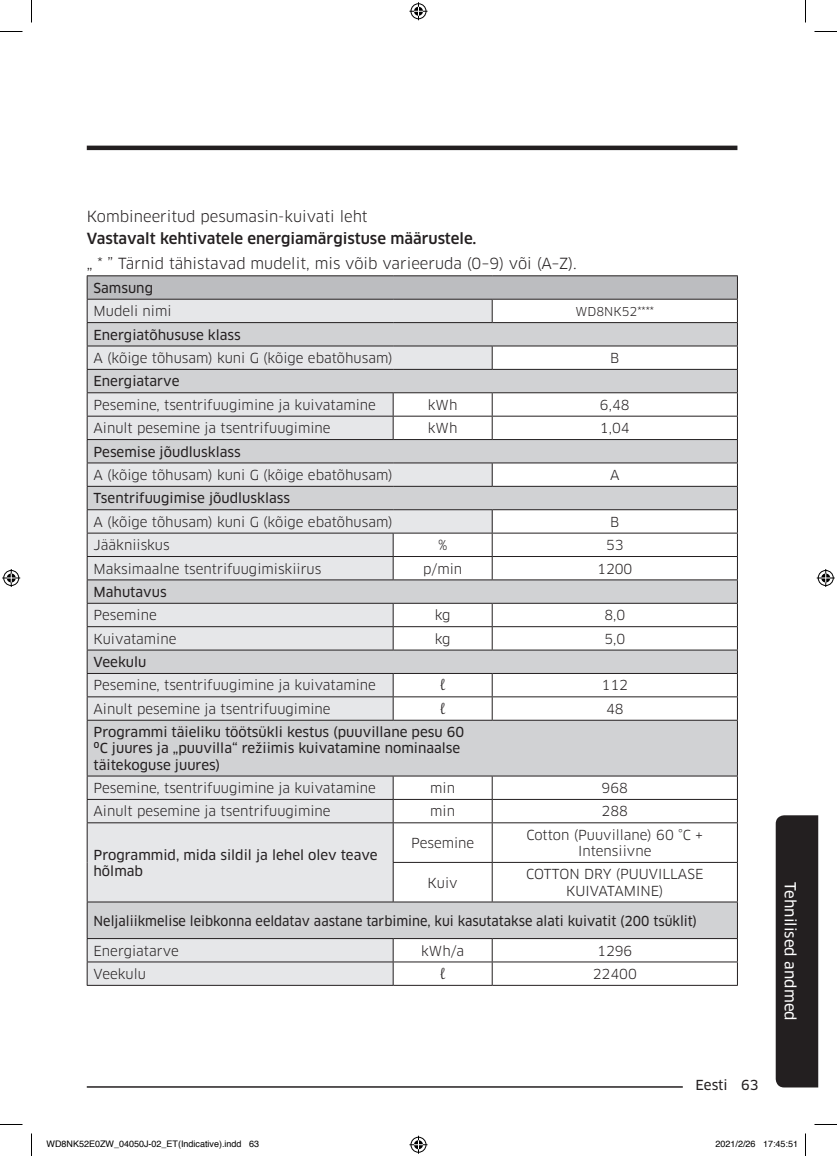
<style>
.page{position:relative;width:837px;height:1156px;background:#fff}
.page>*{position:absolute;margin:0;border:0;box-sizing:border-box;transform-origin:0 0}
.DL_DT_Info{font:15px "Samsung Clan Pro";color:#231f20}
.t1{font:500 15px "Samsung Clan Pro";color:#231f20}
.t2{font:15px "Samsung Clan Pro News";color:#fff}
.Table_Body{font:13.5px/16.2px "Samsung Clan Pro";color:#231f20;text-align:center}
.Table_Body-2{font:13.5px/16.2px "Samsung Clan Pro News";color:#231f20}
.Table_Body-3{font:13.5px "Samsung Clan Pro News";color:#231f20;scale:.95 1}
.Table_Body-4{font:13.5px "Trajan Pro";color:#231f20}
.Table_Body-5{font:12px "Samsung Clan Pro";color:#231f20}
.t3{font:9px "Helvetica";color:#000}
</style>
<div class="page">
<hr style="left:87px;top:1086px;width:650px;height:1px;background:#231f20">
<div style="left:683px;top:1077px;width:76px;height:15px;background:#fff"></div>
<div style="left:776px;top:815px;width:42px;height:272px;background:#231f20"></div>
<hr style="left:87px;top:146px;width:650px;height:4px;background:#231f20">
<svg style="left:394px;top:823px;width:343px;height:162px"></svg>
<div style="left:87px;top:823px;width:306px;height:79px;background:#e6e7e9"></div>
<div style="left:87px;top:902px;width:650px;height:36px;background:#d1d2d4"></div>
<hr style="left:87px;top:823px;width:1px;height:39px;background:#231f20">
<hr style="left:87px;top:862px;width:1px;height:39px;background:#231f20">
<hr style="left:87px;top:902px;width:1px;height:36px;background:#231f20">
<hr style="left:737px;top:823px;width:1px;height:39px;background:#231f20">
<hr style="left:737px;top:863px;width:1px;height:38px;background:#231f20">
<svg style="left:737px;top:939px;width:1px;height:46px"></svg>
<hr style="left:393px;top:823px;width:1px;height:39px;background:#231f20">
<hr style="left:492px;top:823px;width:1px;height:39px;background:#231f20">
<hr style="left:393px;top:863px;width:1px;height:38px;background:#231f20">
<hr style="left:492px;top:863px;width:1px;height:38px;background:#231f20">
<svg style="left:87px;top:939px;width:307px;height:46px"></svg>
<svg style="left:492px;top:939px;width:1px;height:46px"></svg>
<hr style="left:393px;top:862px;width:99px;height:1px;background:#231f20">
<hr style="left:492px;top:862px;width:246px;height:1px;background:#231f20">
<hr style="left:87px;top:901px;width:306px;height:1px;background:#231f20">
<hr style="left:393px;top:901px;width:99px;height:1px;background:#231f20">
<hr style="left:492px;top:901px;width:246px;height:1px;background:#231f20">
<hr style="left:87px;top:938px;width:306px;height:1px;background:#231f20">
<hr style="left:393px;top:938px;width:99px;height:1px;background:#231f20">
<hr style="left:492px;top:938px;width:246px;height:1px;background:#231f20">
<hr style="left:87px;top:961px;width:306px;height:1px;background:#231f20">
<hr style="left:393px;top:961px;width:99px;height:1px;background:#231f20">
<hr style="left:492px;top:961px;width:246px;height:1px;background:#231f20">
<hr style="left:87px;top:985px;width:306px;height:1px;background:#231f20">
<hr style="left:393px;top:985px;width:99px;height:1px;background:#231f20">
<hr style="left:492px;top:985px;width:246px;height:1px;background:#231f20">
<hr style="left:87px;top:275px;width:306px;height:1px;background:#231f20">
<hr style="left:393px;top:275px;width:99px;height:1px;background:#231f20">
<hr style="left:492px;top:275px;width:246px;height:1px;background:#231f20">
<svg style="left:87px;top:276px;width:651px;height:547px"></svg>
<hr style="left:87px;top:299px;width:306px;height:1px;background:#231f20">
<hr style="left:393px;top:299px;width:99px;height:1px;background:#231f20">
<hr style="left:492px;top:299px;width:246px;height:1px;background:#231f20">
<hr style="left:737px;top:902px;width:1px;height:36px;background:#231f20">
<svg style="left:0;top:31px;width:22px;height:1px"></svg>
<svg style="left:814px;top:31px;width:23px;height:1px"></svg>
<svg style="left:0;top:1124px;width:22px;height:1px"></svg>
<svg style="left:814px;top:1124px;width:23px;height:1px"></svg>
<svg style="left:31px;top:0;width:1px;height:22px"></svg>
<svg style="left:31px;top:1133px;width:1px;height:23px"></svg>
<svg style="left:805px;top:0;width:1px;height:22px"></svg>
<svg style="left:805px;top:1133px;width:1px;height:23px"></svg>
<svg style="left:409px;top:2px;width:18px;height:18px"></svg>
<svg style="left:409px;top:1136px;width:18px;height:18px"></svg>
<svg style="left:2px;top:569px;width:18px;height:18px"></svg>
<svg style="left:817px;top:569px;width:18px;height:18px"></svg>
<p class="DL_DT_Info" style="left:87px;top:207px;width:282px">Kombineeritud pesumasin-kuivati leht</p>
<h4 class="t1" style="left:87px;top:230px;width:391px">Vastavalt kehtivatele energiamärgistuse määrustele.</h4>
<p class="DL_DT_Info" style="left:87px;top:255px;width:492px">„ * ” Tärnid tähistavad mudelit, mis võib varieeruda (0–9) või (A–Z).</p>
<p class="Table_Body-2" style="left:94px;top:280px;width:61px">Samsung</p>
<p class="Table_Body" style="left:94px;top:303px;width:80px">Mudeli nimi</p>
<p class="Table_Body-5" style="left:575px;top:304px;width:80px">WD8NK52****</p>
<p class="Table_Body-2" style="left:94px;top:327px;width:149px">Energiatõhususe klass</p>
<p class="Table_Body" style="left:94px;top:350px;width:301px">A (kõige tõhusam) kuni G (kõige ebatõhusam)</p>
<p class="Table_Body" style="left:610px;top:350px;width:11px">B</p>
<p class="Table_Body-2" style="left:94px;top:373px;width:87px">Energiatarve</p>
<p class="Table_Body" style="left:94px;top:397px;width:284px">Pesemine, tsentrifuugimine ja kuivatamine</p>
<p class="Table_Body" style="left:428px;top:397px;width:31px">kWh</p>
<p class="Table_Body" style="left:600px;top:397px;width:31px">6,48</p>
<p class="Table_Body" style="left:94px;top:420px;width:239px">Ainult pesemine ja tsentrifuugimine</p>
<p class="Table_Body" style="left:428px;top:420px;width:31px">kWh</p>
<p class="Table_Body" style="left:600px;top:420px;width:31px">1,04</p>
<p class="Table_Body-2" style="left:94px;top:443px;width:149px">Pesemise jõudlusklass</p>
<p class="Table_Body" style="left:94px;top:467px;width:301px">A (kõige tõhusam) kuni G (kõige ebatõhusam)</p>
<p class="Table_Body" style="left:610px;top:467px;width:11px">A</p>
<p class="Table_Body-2" style="left:94px;top:490px;width:198px">Tsentrifuugimise jõudlusklass</p>
<p class="Table_Body" style="left:94px;top:514px;width:301px">A (kõige tõhusam) kuni G (kõige ebatõhusam)</p>
<p class="Table_Body" style="left:610px;top:514px;width:11px">B</p>
<p class="Table_Body" style="left:94px;top:537px;width:78px">Jääkniiskus</p>
<p class="Table_Body" style="left:438px;top:537px;width:11px">%</p>
<p class="Table_Body" style="left:606px;top:537px;width:19px">53</p>
<p class="Table_Body" style="left:94px;top:560px;width:229px">Maksimaalne tsentrifuugimiskiirus</p>
<p class="Table_Body" style="left:423px;top:560px;width:41px">p/min</p>
<p class="Table_Body" style="left:597px;top:560px;width:37px">1200</p>
<p class="Table_Body-2" style="left:94px;top:584px;width:75px">Mahutavus</p>
<p class="Table_Body" style="left:94px;top:607px;width:65px">Pesemine</p>
<p class="Table_Body" style="left:435px;top:607px;width:17px">kg</p>
<p class="Table_Body" style="left:604px;top:607px;width:22px">8,0</p>
<p class="Table_Body" style="left:94px;top:630px;width:84px">Kuivatamine</p>
<p class="Table_Body" style="left:435px;top:630px;width:17px">kg</p>
<p class="Table_Body" style="left:604px;top:630px;width:22px">5,0</p>
<p class="Table_Body-2" style="left:94px;top:654px;width:54px">Veekulu</p>
<p class="Table_Body" style="left:94px;top:677px;width:284px">Pesemine, tsentrifuugimine ja kuivatamine</p>
<p class="Table_Body-4" style="left:440px;top:677px;width:7px">ℓ</p>
<p class="Table_Body" style="left:601px;top:677px;width:28px">112</p>
<p class="Table_Body" style="left:94px;top:701px;width:239px">Ainult pesemine ja tsentrifuugimine</p>
<p class="Table_Body-4" style="left:440px;top:700px;width:7px">ℓ</p>
<p class="Table_Body" style="left:606px;top:701px;width:19px">48</p>
<p class="Table_Body-2" style="left:94px;top:724px;width:372px">Programmi täieliku töötsükli kestus (puuvillane pesu 60 ºC juures ja „puuvilla“ režiimis kuivatamine nominaalse täitekoguse juures)</p>
<p class="Table_Body" style="left:94px;top:780px;width:284px">Pesemine, tsentrifuugimine ja kuivatamine</p>
<p class="Table_Body" style="left:430px;top:780px;width:26px">min</p>
<p class="Table_Body" style="left:601px;top:780px;width:28px">968</p>
<p class="Table_Body" style="left:94px;top:803px;width:239px">Ainult pesemine ja tsentrifuugimine</p>
<p class="Table_Body" style="left:430px;top:803px;width:26px">min</p>
<p class="Table_Body" style="left:601px;top:803px;width:28px">288</p>
<p class="Table_Body-2" style="left:94px;top:846px;width:286px">Programmid, mida sildil ja lehel olev teave hõlmab</p>
<p class="Table_Body" style="left:411px;top:835px;width:65px">Pesemine</p>
<p class="Table_Body" style="left:526px;top:827px;width:178px">Cotton (Puuvillane) 60 °C +<br>Intensiivne</p>
<p class="Table_Body" style="left:428px;top:874px;width:32px">Kuiv</p>
<p class="Table_Body" style="left:526px;top:866px;width:179px">COTTON DRY (PUUVILLASE<br>KUIVATAMINE)</p>
<p class="Table_Body-3" style="left:94px;top:912px;width:637px">Neljaliikmelise leibkonna eeldatav aastane tarbimine, kui kasutatakse alati kuivatit (200 tsüklit)</p>
<p class="Table_Body" style="left:94px;top:942px;width:87px">Energiatarve</p>
<p class="Table_Body" style="left:421px;top:942px;width:45px">kWh/a</p>
<p class="Table_Body" style="left:597px;top:942px;width:37px">1296</p>
<p class="Table_Body" style="left:94px;top:966px;width:54px">Veekulu</p>
<p class="Table_Body-4" style="left:440px;top:965px;width:7px">ℓ</p>
<p class="Table_Body" style="left:593px;top:966px;width:46px">22400</p>
<p class="Table_Body-2" style="left:695px;top:1077px;width:65px">Eesti 63</p>
<p class="t2" style="left:799px;top:882px;width:140px;rotate:90deg">Tehnilised andmed</p>
<p class="t3" style="left:46px;top:1138px;width:214px">WD8NK52E0ZW_04050J-02_ET(Indicative).indd 63</p>
<p class="t3" style="left:715px;top:1138px;width:84px">2021/2/26 17:45:51</p>
</div>
